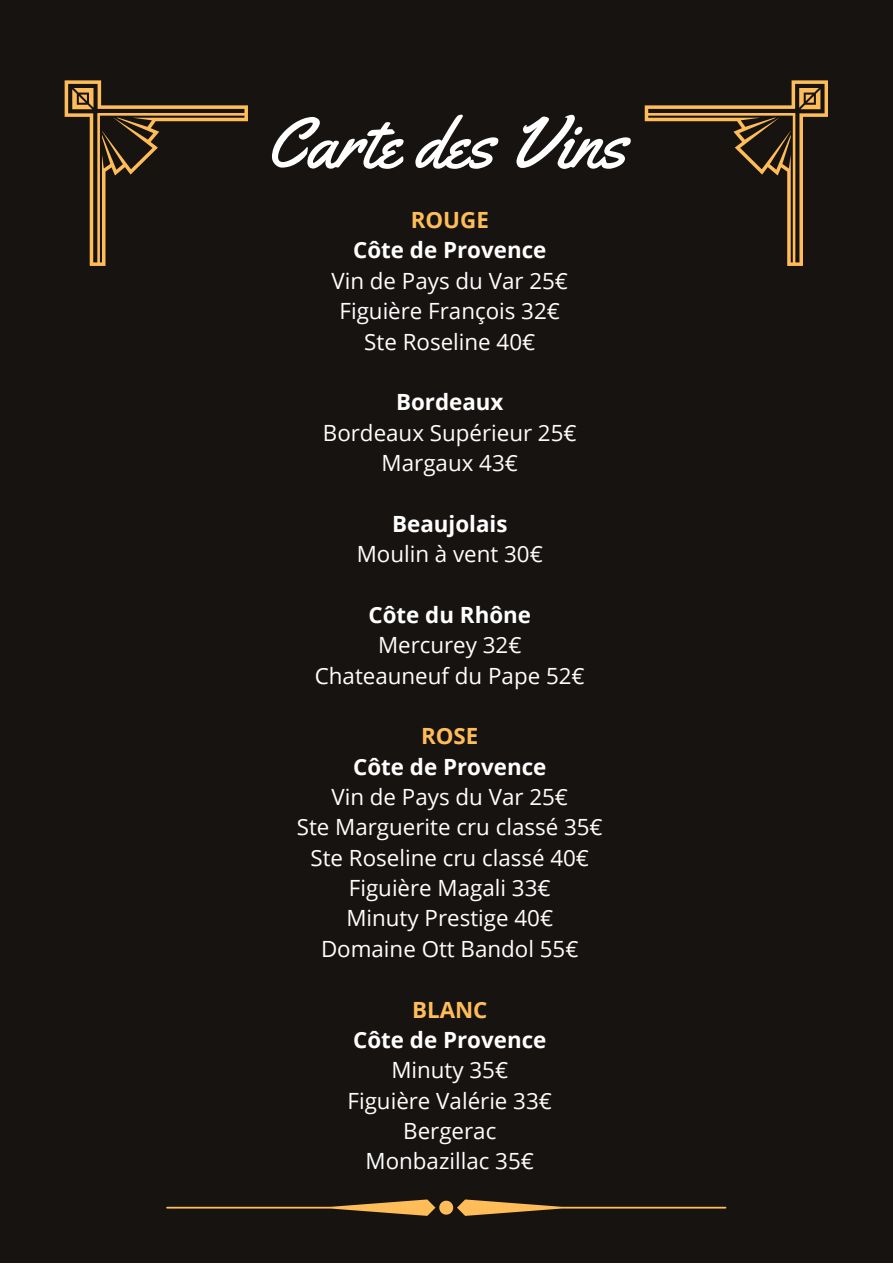
<style>
.page{position:relative;width:893px;height:1264px;background:#fff}
.page>*{position:absolute;margin:0;border:0;box-sizing:border-box;transform-origin:0 0}
.t1{font:72px "Yellowtail";color:#fff}
.t2{font:22.35px/30.3px "Open Sans";color:#fff;text-align:center}
.t3{font:700 22.35px "Open Sans";color:#fff}
.t4{font:700 22.35px "Open Sans";color:#ffbd59}
</style>
<div class="page">
<div style="left:0;top:0;width:892px;height:1262px;background:#171311"></div>
<svg style="left:65px;top:80px;width:183px;height:186px"></svg>
<svg style="left:644px;top:80px;width:183px;height:186px"></svg>
<svg style="left:166px;top:1199px;width:560px;height:16px"></svg>
<h1 class="t1" style="left:266px;top:97px;width:362px">Carte des Vins</h1>
<p class="t4" style="left:411px;top:204px;width:80px">ROUGE</p>
<p class="t3" style="left:353px;top:234px;width:195px">Côte de Provence</p>
<p class="t2" style="left:331px;top:265px;width:238px">Vin de Pays du Var 25€<br>Figuière François 32€<br>Ste Roseline 40€</p>
<p class="t3" style="left:396px;top:386px;width:109px">Bordeaux</p>
<p class="t2" style="left:323px;top:417px;width:255px">Bordeaux Supérieur 25€<br>Margaux 43€</p>
<p class="t3" style="left:392px;top:508px;width:117px">Beaujolais</p>
<p class="t2" style="left:356px;top:538px;width:188px">Moulin à vent 30€</p>
<p class="t3" style="left:368px;top:599px;width:164px">Côte du Rhône</p>
<p class="t2" style="left:315px;top:629px;width:271px">Mercurey 32€<br>Chateauneuf du Pape 52€</p>
<p class="t4" style="left:421px;top:720px;width:59px">ROSE</p>
<p class="t3" style="left:353px;top:750px;width:195px">Côte de Provence</p>
<p class="t2" style="left:297px;top:781px;width:307px">Vin de Pays du Var 25€<br>Ste Marguerite cru classé 35€<br>Ste Roseline cru classé 40€<br>Figuière Magali 33€<br>Minuty Prestige 40€<br>Domaine Ott Bandol 55€</p>
<p class="t4" style="left:412px;top:993px;width:77px">BLANC</p>
<p class="t3" style="left:353px;top:1024px;width:195px">Côte de Provence</p>
<p class="t2" style="left:347px;top:1054px;width:206px">Minuty 35€<br>Figuière Valérie 33€<br>Bergerac<br>Monbazillac 35€</p>
</div>
